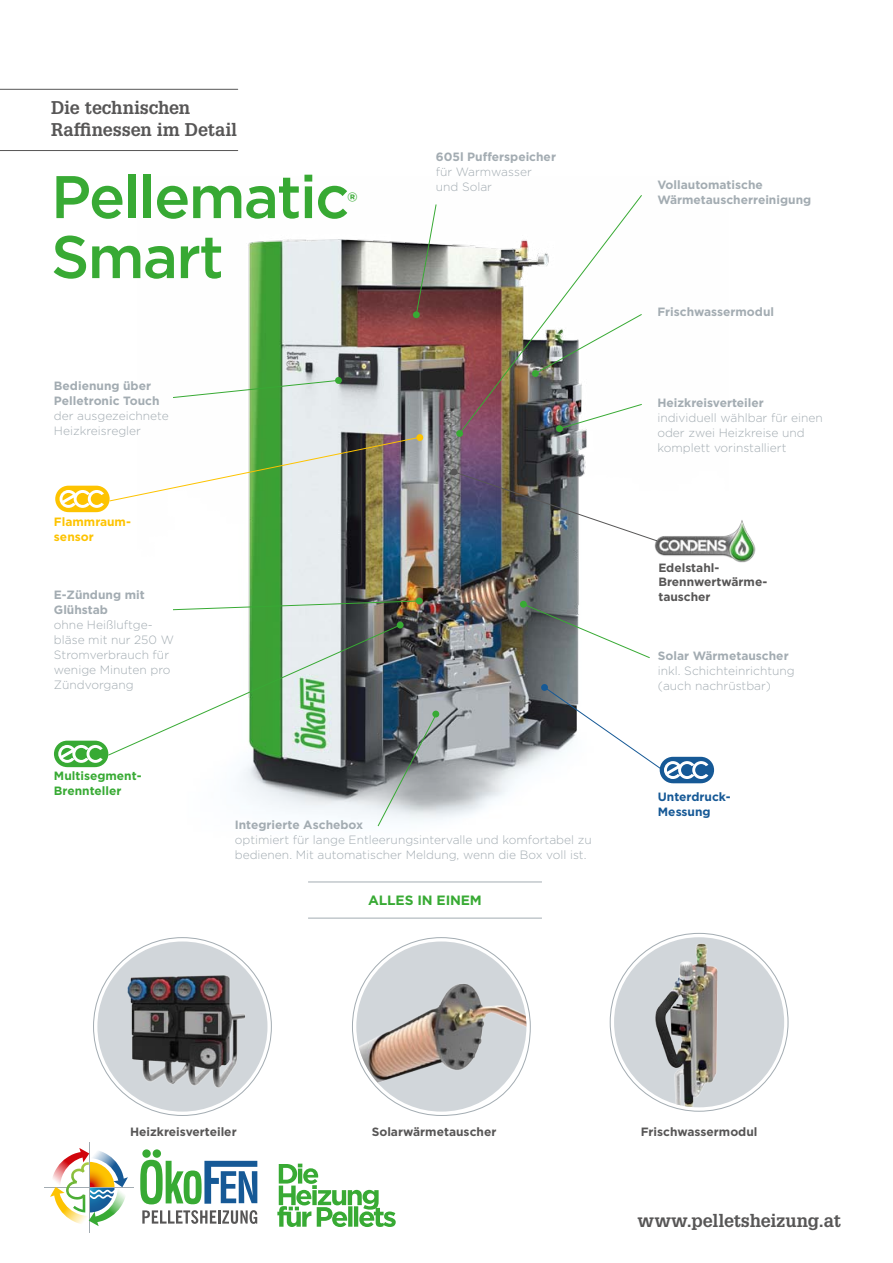
<style>
.page{position:relative;width:893px;height:1263px;background:#fff}
.page>*{position:absolute;margin:0;border:0;box-sizing:border-box;transform-origin:0 0}
.t1{font:500 60px "Gotham";letter-spacing:-.03em;color:#38aa34}
.t2{font:500 26.25px "Gotham";color:#38aa34}
.t3{font:700 18px/21.8px "Glypha LT Pro";letter-spacing:-.005em;color:#575656}
.t4{font:700 13.5px "Gotham";letter-spacing:-.01em;color:#38aa34}
.t5{font:300 12px/15px "Gotham";color:#a3acb2}
.t6{font:700 12px/15px "Gotham";color:#a3acb2}
.t7{font:700 12px/14.4px "Gotham";color:#575656}
.t8{font:700 12px/15px "Gotham";color:#38aa34}
.t9{font:700 12px/15px "Gotham";color:#165996}
.t10{font:700 12px/15px "Gotham";color:#fdc300}
</style>
<div class="page">
<hr style="left:0;top:150px;width:238px;height:1px;background:#575656">
<hr style="left:0;top:89px;width:238px;height:1px;background:#575656">
<hr style="left:89px;top:1142px;width:1px;height:91px;background:#a3acb2">
<hr style="left:44px;top:1187px;width:89px;height:1px;background:#a3acb2">
<svg style="left:50px;top:1148px;width:78px;height:78px"></svg>
<svg style="left:140px;top:1149px;width:117px;height:55px"></svg>
<svg style="left:142px;top:1210px;width:115px;height:14px"></svg>
<svg style="left:277px;top:1163px;width:119px;height:64px"></svg>
<img style="left:173px;top:239px;width:542px;height:644px">
<svg style="left:173px;top:380px;width:166px;height:18px"></svg>
<svg style="left:416px;top:204px;width:21px;height:111px"></svg>
<svg style="left:173px;top:600px;width:247px;height:10px"></svg>
<svg style="left:523px;top:603px;width:127px;height:55px"></svg>
<img style="left:459px;top:195px;width:183px;height:239px">
<div style="left:456px;top:430px;width:7px;height:7px;background:#38aa34;border-radius:50%"></div>
<div style="left:416px;top:597px;width:7px;height:7px;background:#38aa34;border-radius:50%"></div>
<div style="left:532px;top:370px;width:7px;height:7px;background:#38aa34;border-radius:50%"></div>
<div style="left:556px;top:425px;width:7px;height:7px;background:#38aa34;border-radius:50%"></div>
<div style="left:335px;top:377px;width:7px;height:7px;background:#38aa34;border-radius:50%"></div>
<div style="left:416px;top:434px;width:7px;height:7px;background:#fdc300;border-radius:50%"></div>
<div style="left:413px;top:311px;width:7px;height:7px;background:#38aa34;border-radius:50%"></div>
<div style="left:397px;top:622px;width:7px;height:6px;background:#38aa34;border-radius:50%"></div>
<div style="left:432px;top:711px;width:7px;height:6px;background:#38aa34;border-radius:50%"></div>
<div style="left:541px;top:684px;width:7px;height:7px;background:#165996;border-radius:50%"></div>
<div style="left:520px;top:601px;width:7px;height:7px;background:#38aa34;border-radius:50%"></div>
<svg style="left:451px;top:469px;width:208px;height:73px"></svg>
<div style="left:356px;top:941px;width:170px;height:170px;background:#d1d6da;border-radius:50%"></div>
<img style="left:356px;top:970px;width:170px;height:133px">
<div style="left:55px;top:486px;width:55px;height:26px;background:#fdc300;border-radius:13px"></div>
<svg style="left:60px;top:437px;width:359px;height:71px"></svg>
<div style="left:660px;top:757px;width:54px;height:26px;background:#165996;border-radius:13px"></div>
<svg style="left:544px;top:686px;width:164px;height:93px"></svg>
<div style="left:54px;top:741px;width:54px;height:26px;background:#38aa34;border-radius:13px"></div>
<svg style="left:58px;top:624px;width:379px;height:203px"></svg>
<img style="left:650px;top:515px;width:106px;height:52px">
<hr style="left:308px;top:881px;width:234px;height:1px;background:#a3acb2">
<hr style="left:308px;top:918px;width:234px;height:1px;background:#a3acb2">
<div style="left:97px;top:941px;width:170px;height:170px;background:#d1d6da;border-radius:50%"></div>
<img style="left:104px;top:961px;width:163px;height:141px">
<img style="left:614px;top:937px;width:170px;height:170px;border-radius:85px">
<h3 class="t3" style="left:51px;top:97px;width:188px">Die technischen<br>Raffinessen im Detail</h3>
<h1 class="t1" style="left:51px;top:158px;width:300px">Pellematic</h1>
<h2 class="t2" style="left:348px;top:184px;width:12px">®</h2>
<h1 class="t1" style="left:51px;top:218px;width:174px">Smart</h1>
<p class="t6" style="left:54px;top:378px;width:107px">Bedienung über<br>Pelletronic Touch</p>
<p class="t5" style="left:54px;top:408px;width:116px">der ausgezeichnete<br>Heizkreisregler</p>
<p class="t10" style="left:54px;top:514px;width:77px">Flammraum&shy;sensor</p>
<p class="t6" style="left:54px;top:587px;width:92px">E-Zündung mit<br>Glühstab</p>
<p class="t5" style="left:54px;top:617px;width:121px">ohne Heißluftge&shy;bläse mit nur 250 W<br>Stromverbrauch für wenige Minuten pro<br>Zündvorgang</p>
<p class="t8" style="left:54px;top:768px;width:89px">M ultisegment-<br>Brennteller</p>
<p class="t6" style="left:436px;top:149px;width:122px">605l Pufferspeicher</p>
<p class="t5" style="left:436px;top:163px;width:97px">für Warmwasser und Solar</p>
<p class="t6" style="left:235px;top:817px;width:130px">I ntegrierte Aschebox</p>
<p class="t5" style="left:235px;top:831px;width:359px">optimiert für lange Entleerungsintervalle und komfortabel zu bedienen. Mit automatischer Meldung, wenn die Box voll ist.</p>
<p class="t4" style="left:368px;top:892px;width:115px">alles in Einem</p>
<p class="t6" style="left:657px;top:177px;width:155px">Vollautomatische<br>Wärmetauscherreinigung</p>
<p class="t6" style="left:657px;top:304px;width:118px">Frischwassermodul</p>
<p class="t6" style="left:657px;top:396px;width:108px">Heizkreisverteiler</p>
<p class="t5" style="left:657px;top:410px;width:167px">individuell wählbar für einen oder zwei Heizkreise und komplett vorinstalliert</p>
<p class="t7" style="left:658px;top:560px;width:110px">Edelstahl-<br>Brennwertwärme&shy;tauscher</p>
<p class="t6" style="left:658px;top:648px;width:132px">Solar Wärmetauscher</p>
<p class="t5" style="left:658px;top:663px;width:138px">inkl. Schichteinrichtung (auch nachrüstbar)</p>
<p class="t9" style="left:658px;top:789px;width:74px">Unterdruck-<br>Messung</p>
<p class="t7" style="left:130px;top:1124px;width:108px">Heizkreisverteiler</p>
<p class="t7" style="left:372px;top:1124px;width:126px">Solarwärmetauscher</p>
<p class="t7" style="left:641px;top:1124px;width:118px">Frischwassermodul</p>
<h3 class="t3" style="left:637px;top:1209px;width:205px">www.pelletsheizung.at</h3>
</div>
